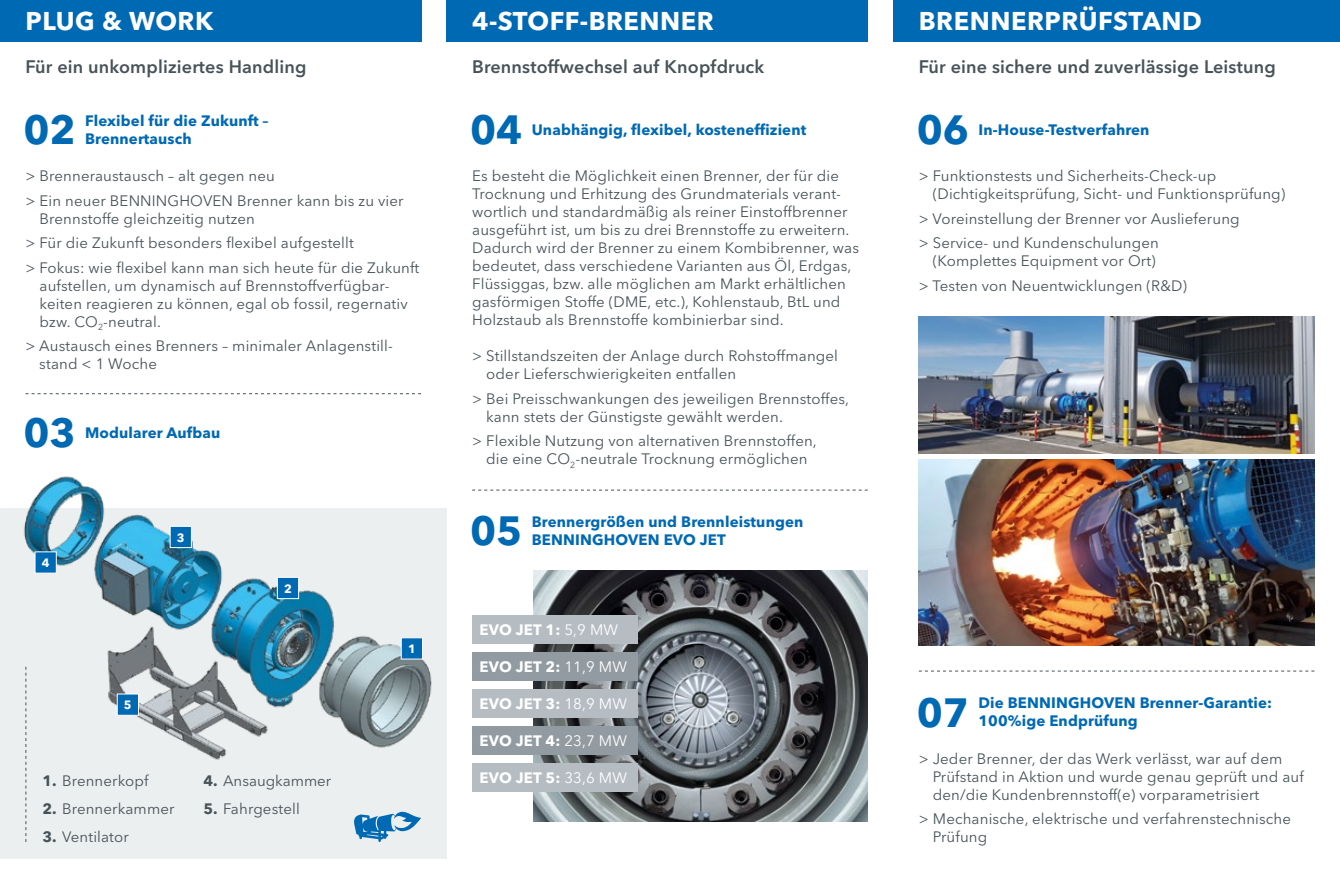
<style>
.page{position:relative;width:1340px;height:893px;background:#fff}
.page>*{position:absolute;margin:0;border:0;box-sizing:border-box;transform-origin:0 0}
.t1{font:700 40.5px "Avenir Next LT Pro";color:#0069b4}
.t2{font:700 25.5px "Avenir Next LT Pro";letter-spacing:.02em;color:#fff}
.t3{font:600 18px "Avenir Next LT Pro";letter-spacing:.01em;color:#485358}
.t4{font:15px/18px "Avenir Next LT Pro";letter-spacing:.01em;color:#485358}
.t5{font:700 15px/18px "Avenir Next LT Pro";letter-spacing:.01em;color:#0069b4}
.t6{font:700 15px "Avenir Next LT Pro";letter-spacing:.01em;color:#fff}
.t7{font:700 12px "Avenir Next LT Pro";color:#fff}
.s1{font-weight:700}
.s2{font-weight:400}
</style>
<div class="page">
<div style="left:0;top:508px;width:446px;height:351px;background:#eceff0"></div>
<div style="left:446px;top:0;width:421px;height:41px;background:#0069b4"></div>
<div style="left:893px;top:0;width:446px;height:41px;background:#0069b4"></div>
<div style="left:0;top:0;width:421px;height:41px;background:#0069b4"></div>
<svg style="left:26px;top:393px;width:395px;height:1px"></svg>
<svg style="left:472px;top:490px;width:395px;height:1px"></svg>
<svg style="left:918px;top:671px;width:396px;height:1px"></svg>
<svg style="left:26px;top:767px;width:1px;height:75px"></svg>
<img style="left:534px;top:570px;width:333px;height:252px">
<div style="left:472px;top:615px;width:166px;height:29px;background:#b5bdc2"></div>
<div style="left:472px;top:652px;width:166px;height:29px;background:#919ba1"></div>
<div style="left:472px;top:689px;width:166px;height:29px;background:#b5bdc2"></div>
<div style="left:472px;top:726px;width:166px;height:28px;background:#919ba1"></div>
<div style="left:472px;top:763px;width:166px;height:28px;background:#b5bdc2"></div>
<svg style="left:354px;top:812px;width:67px;height:30px"></svg>
<img style="left:24px;top:476px;width:408px;height:289px">
<div style="left:277px;top:577px;width:22px;height:22px;background:#0069b4;border:1px solid #fff"></div>
<div style="left:35px;top:551px;width:22px;height:22px;background:#0069b4"></div>
<div style="left:401px;top:637px;width:22px;height:22px;background:#0069b4;border:1px solid #fff"></div>
<div style="left:170px;top:526px;width:22px;height:22px;background:#0069b4;border:1px solid #fff"></div>
<div style="left:117px;top:694px;width:22px;height:22px;background:#0069b4;border:1px solid #fff"></div>
<img style="left:918px;top:316px;width:396px;height:137px">
<img style="left:918px;top:460px;width:396px;height:186px">
<h2 class="t2" style="left:26px;top:6px;width:189px">PLUG &amp; WORK</h2>
<h2 class="t2" style="left:472px;top:6px;width:243px">4-STOFF-BRENNER</h2>
<h2 class="t2" style="left:918px;top:6px;width:284px">BRENNERPRÜFSTAND</h2>
<p class="t3" style="left:26px;top:56px;width:282px">Für ein unkompliziertes Handling</p>
<p class="t3" style="left:472px;top:56px;width:294px">Brennstoffwechsel auf Knopfdruck</p>
<p class="t3" style="left:918px;top:56px;width:358px">Für eine sichere und zuverlässige Leistung</p>
<p class="t5" style="left:85px;top:112px;width:185px">Flexibel für die Zukunft –<br>Brennertausch</p>
<p class="t5" style="left:532px;top:121px;width:276px">Unabhängig, flexibel, kosteneffizient</p>
<h1 class="t1" style="left:23px;top:105px;width:54px">02</h1>
<h1 class="t1" style="left:470px;top:105px;width:54px">04</h1>
<p class="t4" style="left:26px;top:164px;width:379px;line-height:24.3px">&gt; Brenneraustausch – alt gegen neu<br>&gt; Ein neuer BENNINGHOVEN Brenner kann bis zu vier</p>
<p class="t4" style="left:26px;top:206px;width:395px;line-height:24.3px;text-indent:14px">Brennstoffe gleichzeitig nutzen<br>&gt; Für die Zukunft besonders flexibel aufgestellt<br>&gt; Fokus: wie flexibel kann man sich heute für die Zukunft</p>
<p class="t4" style="left:40px;top:276px;width:369px">aufstellen, um dynamisch auf Brennstoffverfügbar&shy;keiten reagieren zu können, egal ob fossil, regernativ bzw. CO<sub>2</sub>-neutral.</p>
<p class="t4" style="left:39px;top:337px;width:355px;text-indent:-14px">&gt; Austausch eines Brenners – minimaler Anlagenstill&shy;stand &lt; 1 Woche</p>
<h1 class="t1" style="left:23px;top:408px;width:54px">03</h1>
<p class="t5" style="left:85px;top:424px;width:137px">Modularer Aufbau</p>
<p class="t7" style="left:42px;top:555px;width:9px">4</p>
<p class="t7" style="left:177px;top:530px;width:9px">3</p>
<p class="t7" style="left:124px;top:698px;width:9px">5</p>
<p class="t7" style="left:284px;top:581px;width:9px">2</p>
<p class="t4" style="left:43px;top:771px;width:108px"><span class="s1">1.</span> Brennerkopf</p>
<p class="t4" style="left:43px;top:799px;width:134px"><span class="s1">2.</span> Brennerkammer</p>
<p class="t4" style="left:43px;top:827px;width:88px"><span class="s1">3.</span> Ventilator</p>
<p class="t4" style="left:204px;top:771px;width:129px"><span class="s1">4.</span> Ansaugkammer</p>
<p class="t4" style="left:204px;top:799px;width:98px"><span class="s1">5.</span> Fahrgestell</p>
<p class="t7" style="left:408px;top:641px;width:9px">1</p>
<p class="t4" style="left:472px;top:167px;width:388px">Es besteht die Möglichkeit einen Brenner, der für die Trocknung und Erhitzung des Grundmaterials verant&shy;wortlich und standardmäßig als reiner Einstoffbrenner ausgeführt ist, um bis zu drei Brennstoffe zu erweitern.<br>Dadurch wird der Brenner zu einem Kombibrenner, was bedeutet, dass verschiedene Varianten aus Öl, Erdgas, Flüssiggas, bzw. alle möglichen am Markt erhältlichen gasförmigen Stoffe (DME, etc.), Kohlenstaub, BtL und Holzstaub als Brennstoffe kombinierbar sind.</p>
<p class="t4" style="left:486px;top:347px;width:353px;text-indent:-14px">&gt; Stillstandszeiten der Anlage durch Rohstoffmangel oder Lieferschwierigkeiten entfallen</p>
<p class="t4" style="left:486px;top:390px;width:364px;text-indent:-14px">&gt; Bei Preisschwankungen des jeweiligen Brennstoffes, kann stets der Günstigste gewählt werden.</p>
<p class="t4" style="left:472px;top:432px;width:346px;text-align:center">&gt; Flexible Nutzung von alternativen Brennstoffen, die eine CO<sub>2</sub>-neutrale Trocknung ermöglichen</p>
<h1 class="t1" style="left:470px;top:506px;width:54px">05</h1>
<p class="t5" style="left:531px;top:512px;width:273px">Brennergrößen und Brennleistungen<br>BENNINGHOVEN EVO JET</p>
<p class="t6" style="left:479px;top:621px;width:140px">EVO JET 1: <span class="s2">5,9 MW</span></p>
<p class="t6" style="left:479px;top:658px;width:149px">EVO JET 2: <span class="s2">11,9 MW</span></p>
<p class="t6" style="left:479px;top:695px;width:149px">EVO JET 3: <span class="s2">18,9 MW</span></p>
<p class="t6" style="left:479px;top:731px;width:149px">EVO JET 4: <span class="s2">23,7 MW</span></p>
<p class="t6" style="left:479px;top:768px;width:149px">EVO JET 5: <span class="s2">33,6 MW</span></p>
<h1 class="t1" style="left:916px;top:105px;width:54px">06</h1>
<p class="t5" style="left:978px;top:121px;width:173px">In-House-Testverfahren</p>
<p class="t4" style="left:932px;top:167px;width:354px;text-indent:-14px">&gt; Funktionstests und Sicherheits-Check-up (Dichtigkeitsprüfung, Sicht- und Funktionsprüfung)</p>
<p class="t4" style="left:918px;top:206px;width:322px;line-height:24.3px">&gt; Voreinstellung der Brenner vor Auslieferung &gt; Service- und Kundenschulungen</p>
<p class="t4" style="left:918px;top:249px;width:270px;line-height:24.3px;text-indent:14px">(Komplettes Equipment vor Ort)<br>&gt; Testen von Neuentwicklungen (R&amp;D)</p>
<h1 class="t1" style="left:916px;top:688px;width:54px">07</h1>
<p class="t5" style="left:978px;top:694px;width:295px">Die BENNINGHOVEN Brenner-Garantie:<br>100%ige Endprüfung</p>
<p class="t4" style="left:932px;top:749px;width:372px;text-indent:-14px">&gt; Jeder Brenner, der das Werk verlässt, war auf dem<br>Prüfstand in Aktion und wurde genau geprüft und auf den/die Kundenbrennstoff(e) vorparametrisiert</p>
<p class="t4" style="left:932px;top:810px;width:360px;text-indent:-14px">&gt; Mechanische, elektrische und verfahrenstechnische<br>Prüfung</p>
</div>
